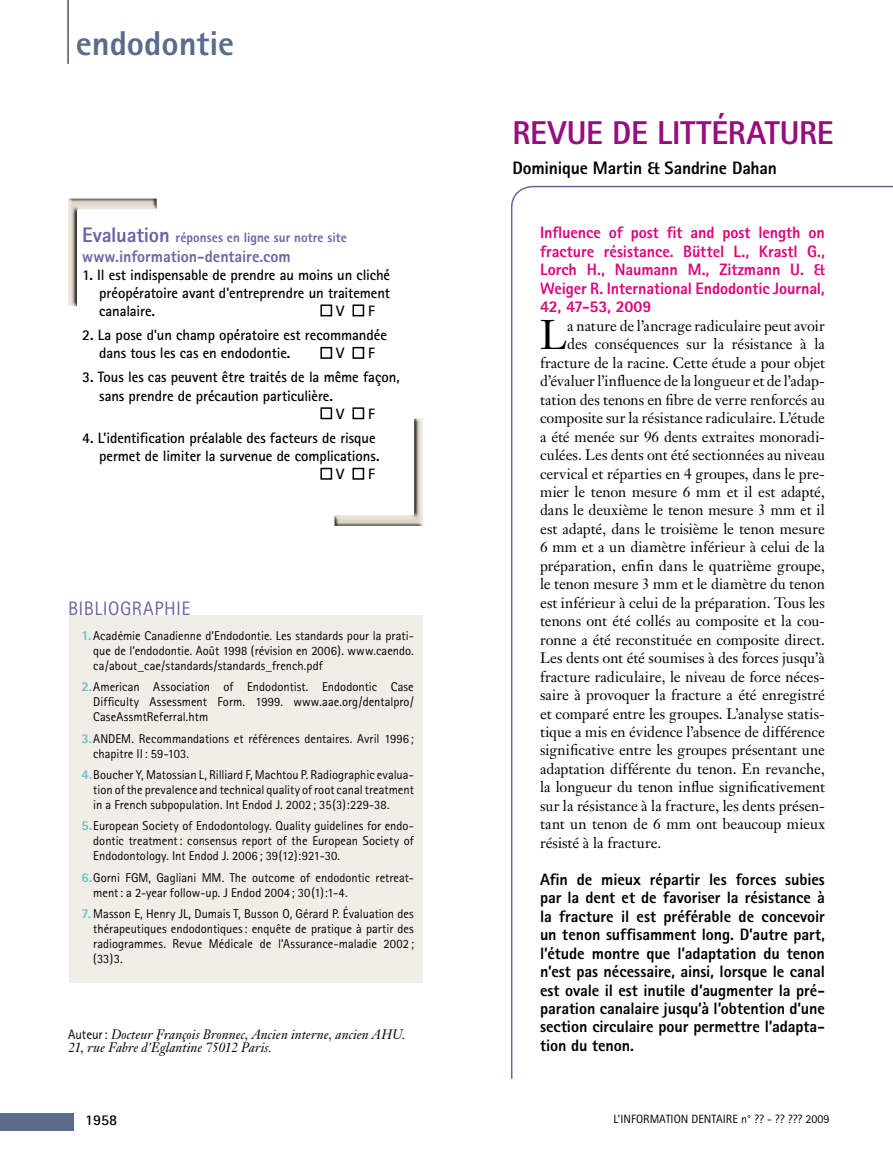
<style>
.page{position:relative;width:893px;height:1149px;background:#fff}
.page>*{position:absolute;margin:0;border:0;box-sizing:border-box;transform-origin:0 0}
.t1{font:40.95px "Janson Text";color:#000}
.t2{font:800 34.5px "Rotis Sans Serif";color:#5a6c8a}
.t3{font:800 33px "Rotis Sans Serif";color:#980d7d}
.t4{font:19.5px "Rotis Sans Serif";color:#6f63a5}
.t5{font:800 18px "Rotis Sans Serif";letter-spacing:-.01em;color:#000}
.t6{font:800 16.5px/18.5px "Rotis Sans Serif";letter-spacing:-.005em;color:#000;text-align:justify}
.t7{font:800 16.5px/18.5px "Rotis Sans Serif";letter-spacing:-.005em;color:#e2007a;text-align:justify}
.t8{font:800 16.5px "Rotis Sans Serif";letter-spacing:-.005em;color:#6f63a5}
.t9{font:15px "Janson Text";color:#000}
.t10{font:700 15px/18px "Rotis Sans Serif";letter-spacing:-.005em;color:#000;text-align:justify}
.t11{font:italic 13.5px/13.5px "Janson Text";letter-spacing:.01em;color:#000}
.t12{font:800 13.5px "Rotis Sans Serif";letter-spacing:.005em;color:#6f63a5}
.t13{font:12.75px/15px "Rotis Sans Serif";letter-spacing:.005em;color:#000;text-align:justify}
.t14{font:12px "Rotis Sans Serif";color:#000}
.s1{font-size:21px}
.s2{font-weight:800;font-size:13.5px;color:#66c2cc}
.s3{font-family:"Rotis Sans Serif";font-style:normal}
</style>
<div class="page">
<div style="left:0;top:1113px;width:74px;height:17px;background:#5a6c8a"></div>
<hr style="left:68px;top:0;width:1px;height:64px;background:#000">
<svg style="left:511px;top:185px;width:382px;height:894px"></svg>
<div style="left:66px;top:196px;width:91px;height:110px;background:#000;opacity:.75"></div>
<div style="left:334px;top:417px;width:91px;height:111px;background:#000;opacity:.75"></div>
<div style="left:320px;top:304px;width:12px;height:12px;border:2px solid #000"></div>
<div style="left:352px;top:304px;width:12px;height:12px;border:2px solid #000"></div>
<div style="left:320px;top:347px;width:12px;height:12px;border:2px solid #000"></div>
<div style="left:352px;top:347px;width:12px;height:12px;border:2px solid #000"></div>
<div style="left:320px;top:407px;width:12px;height:12px;border:2px solid #000"></div>
<div style="left:352px;top:407px;width:12px;height:12px;border:2px solid #000"></div>
<div style="left:320px;top:467px;width:12px;height:12px;border:2px solid #000"></div>
<div style="left:352px;top:467px;width:12px;height:12px;border:2px solid #000"></div>
<div style="left:69px;top:615px;width:354px;height:367px;background:#f1ede7"></div>
<h2 class="t2" style="left:76px;top:21px;width:160px">endodontie</h2>
<p class="t12" style="left:82px;top:228px;width:266px"><span class="s1">Evaluation</span> réponses en ligne sur notre site</p>
<p class="t8" style="left:82px;top:245px;width:210px">www.information-dentaire.com</p>
<p class="t10" style="left:99px;top:265px;width:292px;text-indent:-17px">1. Il est indispensable de prendre au moins un cliché préopératoire avant d'entreprendre un traitement canalaire.</p>
<p class="t10" style="left:336px;top:301px;width:10px">V</p>
<p class="t10" style="left:368px;top:301px;width:8px">F</p>
<p class="t10" style="left:99px;top:325px;width:289px;text-indent:-17px">2. La pose d'un champ opératoire est recommandée dans tous les cas en endodontie.</p>
<p class="t10" style="left:336px;top:343px;width:10px">V</p>
<p class="t10" style="left:368px;top:343px;width:8px">F</p>
<p class="t10" style="left:82px;top:368px;width:319px">3. Tous les cas peuvent être traités de la même façon,</p>
<p class="t10" style="left:99px;top:386px;width:235px">sans prendre de précaution particulière.</p>
<p class="t10" style="left:336px;top:404px;width:10px">V</p>
<p class="t10" style="left:368px;top:404px;width:8px">F</p>
<p class="t10" style="left:82px;top:428px;width:295px">4. L'identification préalable des facteurs de risque</p>
<p class="t10" style="left:99px;top:446px;width:282px">permet de limiter la survenue de complications.</p>
<p class="t10" style="left:336px;top:464px;width:10px">V</p>
<p class="t10" style="left:368px;top:464px;width:8px">F</p>
<h3 class="t4" style="left:68px;top:596px;width:10px">biblio</h3>
<h3 class="t4" style="left:120px;top:596px;width:23px">graphie</h3>
<p class="t13" style="left:93px;top:627px;width:322px;text-indent:-12px"><span class="s2">1.</span> Académie Canadienne d’Endodontie. Les standards pour la prati&shy;que de l’endodontie. Août 1998 (révision en 2006). www.caendo. ca/about_cae/standards/standards_french.pdf</p>
<p class="t13" style="left:93px;top:679px;width:322px;text-indent:-12px"><span class="s2">2.</span>American Association of Endodontist. Endodontic Case Difficulty Assessment Form. 1999. www.aae.org/dentalpro/ CaseAssmtReferral.htm</p>
<p class="t13" style="left:93px;top:730px;width:322px;text-indent:-12px"><span class="s2">3.</span>ANDEM. Recommandations et références dentaires. Avril 1996; chapitre II: 59-103.</p>
<p class="t13" style="left:93px;top:766px;width:322px;text-indent:-12px"><span class="s2">4.</span>Boucher Y, Matossian L, Rilliard F, Machtou P. Radiographic evalua&shy;tion of the prevalence and technical quality of root canal treatment in a French subpopulation. Int Endod J. 2002; 35(3):229-38.</p>
<p class="t13" style="left:93px;top:818px;width:322px;text-indent:-12px"><span class="s2">5.</span>European Society of Endodontology. Quality guidelines for endo&shy;dontic treatment: consensus report of the European Society of Endodontology. Int Endod J. 2006; 39(12):921-30.</p>
<p class="t13" style="left:93px;top:869px;width:322px;text-indent:-12px"><span class="s2">6.</span>Gorni FGM, Gagliani MM. The outcome of endodontic retreat&shy;ment: a 2-year follow-up. J Endod 2004; 30(1):1-4.</p>
<p class="t13" style="left:93px;top:906px;width:322px;text-indent:-12px"><span class="s2">7.</span> Masson E, Henry JL, Dumais T, Busson O, Gérard P. Évaluation des thérapeutiques endodontiques: enquête de pratique à partir des radiogrammes. Revue Médicale de l’Assurance-maladie 2002; (33)3.</p>
<p class="t11" style="left:68px;top:1027px;width:339px"><span class="s3">Auteur:</span> Docteur François Bronnec, Ancien interne, ancien AHU.<br>21, rue Fabre d'Églantine 75012 Paris.</p>
<h3 class="t3" style="left:512px;top:111px;width:323px">REVUE DE LITTÉRATURE</h3>
<p class="t5" style="left:512px;top:156px;width:266px">Dominique Martin &amp; Sandrine Dahan</p>
<p class="t7" style="left:540px;top:223px;width:286px">Influence of post fit and post length on fracture résistance. Büttel L., Krastl G., Lorch H., Naumann M., Zitzmann U. &amp; Weiger R. International Endodontic Journal, 42, 47-53, 2009</p>
<h1 class="t1" style="left:540px;top:309px;width:29px">L</h1>
<p class="t9" style="left:567px;top:316px;width:259px">a nature de l’ancrage radiculaire peut avoir</p>
<p class="t9" style="left:567px;top:334px;width:259px">des conséquences sur la résistance à la</p>
<p class="t9" style="left:540px;top:353px;width:286px">fracture de la racine. Cette étude a pour objet</p>
<p class="t9" style="left:540px;top:371px;width:286px">d’évaluer l’influence de la longueur et de l’adap-</p>
<p class="t9" style="left:540px;top:390px;width:286px">tation des tenons en fibre de verre renforcés au</p>
<p class="t9" style="left:540px;top:408px;width:286px">composite sur la résistance radiculaire. L’étude</p>
<p class="t9" style="left:540px;top:426px;width:286px">a été menée sur 96 dents extraites monoradi-</p>
<p class="t9" style="left:540px;top:445px;width:286px">culées. Les dents ont été sectionnées au niveau</p>
<p class="t9" style="left:540px;top:463px;width:286px">cervical et réparties en 4 groupes, dans le pre-</p>
<p class="t9" style="left:540px;top:482px;width:286px">mier le tenon mesure 6 mm et il est adapté,</p>
<p class="t9" style="left:540px;top:500px;width:286px">dans le deuxième le tenon mesure 3 mm et il</p>
<p class="t9" style="left:540px;top:519px;width:286px">est adapté, dans le troisième le tenon mesure</p>
<p class="t9" style="left:540px;top:537px;width:286px">6 mm et a un diamètre inférieur à celui de la</p>
<p class="t9" style="left:540px;top:556px;width:286px">préparation, enfin dans le quatrième groupe,</p>
<p class="t9" style="left:540px;top:574px;width:286px">le tenon mesure 3 mm et le diamètre du tenon</p>
<p class="t9" style="left:540px;top:593px;width:286px">est inférieur à celui de la préparation. Tous les</p>
<p class="t9" style="left:540px;top:611px;width:286px">tenons ont été collés au composite et la cou-</p>
<p class="t9" style="left:540px;top:629px;width:286px">ronne a été reconstituée en composite direct.</p>
<p class="t9" style="left:540px;top:648px;width:286px">Les dents ont été soumises à des forces jusqu’à</p>
<p class="t9" style="left:540px;top:666px;width:286px">fracture radiculaire, le niveau de force néces-</p>
<p class="t9" style="left:540px;top:685px;width:286px">saire à provoquer la fracture a été enregistré</p>
<p class="t9" style="left:540px;top:703px;width:286px">et comparé entre les groupes. L’analyse statis-</p>
<p class="t9" style="left:540px;top:722px;width:286px">tique a mis en évidence l’absence de différence</p>
<p class="t9" style="left:540px;top:740px;width:286px">significative entre les groupes présentant une</p>
<p class="t9" style="left:540px;top:759px;width:286px">adaptation différente du tenon. En revanche,</p>
<p class="t9" style="left:540px;top:777px;width:286px">la longueur du tenon influe significativement</p>
<p class="t9" style="left:540px;top:795px;width:286px">sur la résistance à la fracture, les dents présen-</p>
<p class="t9" style="left:540px;top:814px;width:286px">tant un tenon de 6 mm ont beaucoup mieux</p>
<p class="t9" style="left:540px;top:832px;width:123px">résisté à la fracture.</p>
<p class="t6" style="left:540px;top:869px;width:286px">Afin de mieux répartir les forces subies par la dent et de favoriser la résistance à la fracture il est préférable de concevoir un tenon suffisamment long. D’autre part, l’étude montre que l’adaptation du tenon n’est pas nécessaire, ainsi, lorsque le canal est ovale il est inutile d’augmenter la pré&shy;paration canalaire jusqu’à l’obtention d’une section circulaire pour permettre l’adapta&shy;tion du tenon.</p>
<p class="t10" style="left:85px;top:1110px;width:34px">1958</p>
<p class="t14" style="left:613px;top:1111px;width:218px">L’INFORMATION DENTAIRE n° ?? - ?? ??? 2009</p>
</div>
